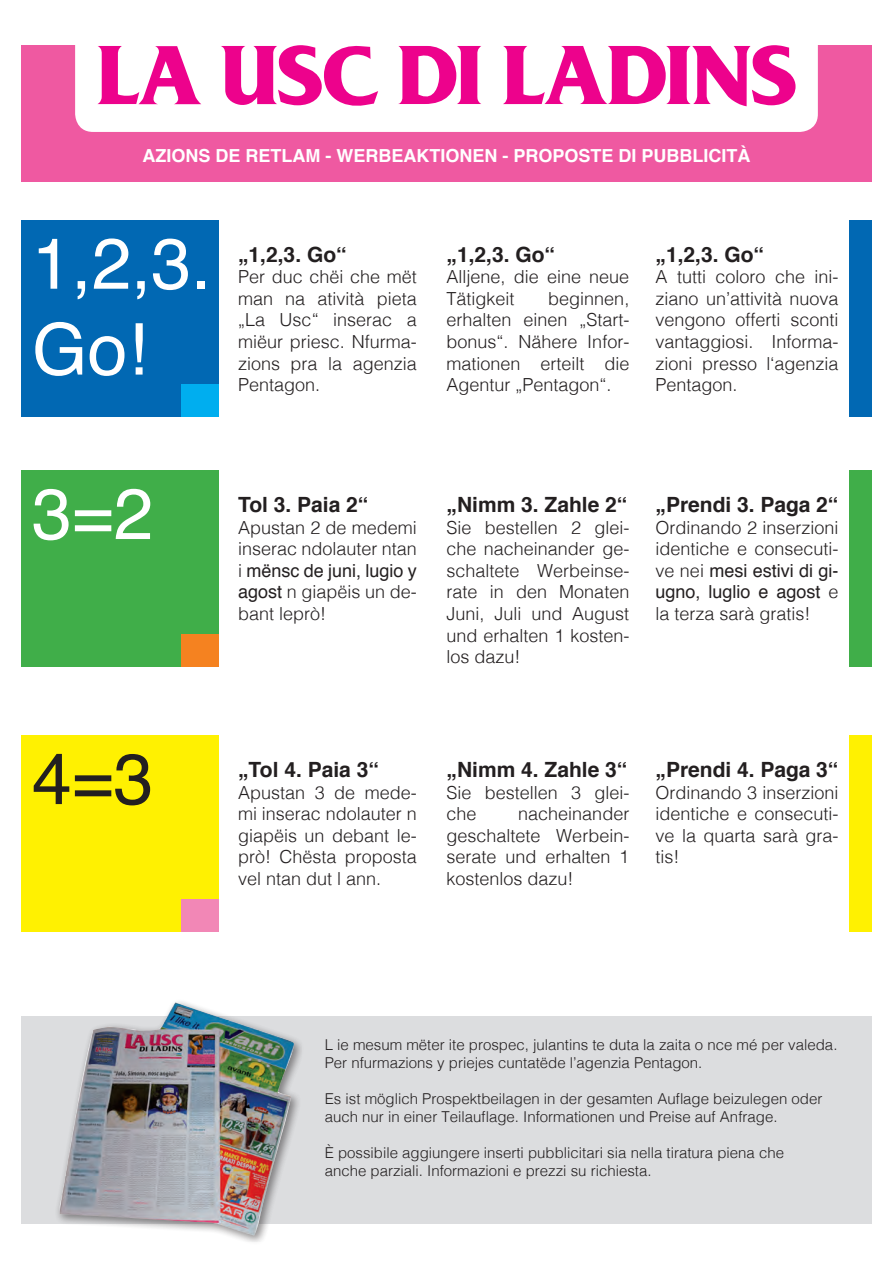
<style>
.page{position:relative;width:893px;height:1263px;background:#fff}
.page>*{position:absolute;margin:0;border:0;box-sizing:border-box;transform-origin:0 0}
.text{font:71.55px "Helvetica";color:#fff}
.text-2{font:71.55px "Helvetica";color:#231f20}
.text-3{font:700 21px "Helvetica";color:#231f20}
.text-4{font:300 18px/21.6px "Helvetica";color:#231f20;text-align:justify}
.text-5{font:700 18px "Helvetica";color:#fff}
.text-6{font:300 15px "Helvetica";color:#231f20}
.s1{font-weight:400}
</style>
<div class="page">
<div style="left:21px;top:1016px;width:851px;height:207px;background:#dcdddf"></div>
<div style="left:21px;top:220px;width:198px;height:197px;background:#0168b3"></div>
<div style="left:21px;top:471px;width:198px;height:196px;background:#40ae49"></div>
<div style="left:21px;top:736px;width:198px;height:196px;background:#fff101"></div>
<div style="left:850px;top:220px;width:22px;height:197px;background:#0168b3"></div>
<div style="left:850px;top:471px;width:22px;height:196px;background:#40ae49"></div>
<div style="left:850px;top:736px;width:22px;height:196px;background:#fff101"></div>
<div style="left:54px;top:998px;width:251px;height:248px;background:#231f20;opacity:.3"></div>
<div style="left:55px;top:998px;width:246px;height:244px;background:#231f20;opacity:.3"></div>
<img style="left:59px;top:1002px;width:236px;height:233px">
<div style="left:21px;top:45px;width:851px;height:136px;background:#ef59a1"></div>
<div style="left:75px;top:11px;width:743px;height:121px;background:#fff;border-radius:18px"></div>
<div style="left:182px;top:384px;width:37px;height:33px;background:#00aeef"></div>
<div style="left:182px;top:634px;width:37px;height:33px;background:#f58220"></div>
<div style="left:182px;top:899px;width:37px;height:33px;background:#f287b6"></div>
<svg style="left:221px;top:45px;width:157px;height:61px"></svg>
<svg style="left:398px;top:46px;width:83px;height:58px"></svg>
<svg style="left:503px;top:45px;width:293px;height:61px"></svg>
<svg style="left:97px;top:46px;width:104px;height:58px"></svg>
<p class="text-5" style="left:142px;top:141px;width:610px">AZIONS DE RETLAM - WERBEAKTIONEN - PROPOSTE DI PUBBLICITÀ</p>
<p class="text" style="left:32px;top:208px;width:181px">1,2,3.</p>
<p class="text" style="left:32px;top:294px;width:117px">Go!</p>
<p class="text-3" style="left:238px;top:237px;width:110px">„1,2,3. Go“</p>
<p class="text-4" style="left:238px;top:265px;width:180px">Per duc chëi che mët man na atività pieta „La Usc“ inserac a miëur priesc. Nfurma&shy;zions pra la agenzia Pentagon.</p>
<p class="text-3" style="left:446px;top:237px;width:110px">„1,2,3. Go“</p>
<p class="text-4" style="left:446px;top:265px;width:184px">Alljene, die eine neue<br>Tätigkeit</p>
<p class="text-4" style="left:446px;top:286px;width:184px;text-indent:102px">beginnen, erhalten einen „Start&shy;bonus“. Nähere Infor&shy;mationen erteilt die Agentur „Pentagon“.</p>
<p class="text-3" style="left:656px;top:237px;width:110px">„1,2,3. Go“</p>
<p class="text-4" style="left:656px;top:265px;width:184px">A tutti coloro che ini&shy;ziano un’attività nuova vengono offerti sconti vantaggiosi. Informa&shy;zioni presso l‘agenzia Pentagon.</p>
<p class="text" style="left:32px;top:459px;width:123px">3=2</p>
<p class="text-2" style="left:32px;top:724px;width:123px">4=3</p>
<p class="text-3" style="left:238px;top:488px;width:132px">Tol 3. Paia 2“</p>
<p class="text-4" style="left:238px;top:515px;width:180px">Apustan 2 de medemi inserac ndolauter ntan i <span class="s1">mënsc de juni, lugio y agost</span> n giapëis un de&shy;bant leprò!</p>
<p class="text-3" style="left:446px;top:488px;width:182px">„Nimm 3. Zahle 2“</p>
<p class="text-4" style="left:446px;top:515px;width:184px">Sie bestellen 2 glei&shy;che nacheinander ge&shy;schaltete Werbeinse&shy;rate in den Monaten Juni, Juli und August und erhalten 1 kosten&shy;los dazu!</p>
<p class="text-3" style="left:656px;top:488px;width:184px">„Prendi 3. Paga 2“</p>
<p class="text-4" style="left:656px;top:515px;width:184px">Ordinando 2 inserzioni identiche e consecuti&shy;ve nei <span class="s1">mesi estivi di gi&shy;ugno, luglio e agost</span> e la terza sarà gratis!</p>
<p class="text-3" style="left:238px;top:753px;width:142px">„Tol 4. Paia 3“</p>
<p class="text-4" style="left:238px;top:780px;width:180px">Apustan 3 de mede&shy;mi inserac ndolauter n giapëis un debant le&shy;prò! Chësta proposta vel ntan dut l ann.</p>
<p class="text-3" style="left:446px;top:753px;width:182px">„Nimm 4. Zahle 3“</p>
<p class="text-4" style="left:446px;top:780px;width:184px">Sie bestellen 3 glei&shy;che</p>
<p class="text-4" style="left:446px;top:802px;width:184px;text-indent:72px">nacheinander geschaltete Werbein&shy;serate und erhalten 1 kostenlos dazu!</p>
<p class="text-3" style="left:656px;top:753px;width:184px">„Prendi 4. Paga 3“</p>
<p class="text-4" style="left:656px;top:780px;width:184px">Ordinando 3 inserzioni identiche e consecuti&shy;ve la quarta sarà gra&shy;tis!</p>
<p class="text-6" style="left:325px;top:1031px;width:514px">L ie mesum mëter ite prospec, julantins te duta la zaita o nce mé per valeda.</p>
<p class="text-6" style="left:325px;top:1049px;width:379px">Per nfurmazions y priejes cuntatëde l’agenzia Pentagon.</p>
<p class="text-6" style="left:325px;top:1085px;width:499px">Es ist möglich Prospektbeilagen in der gesamten Auflage beizulegen oder</p>
<p class="text-6" style="left:325px;top:1103px;width:454px">auch nur in einer Teilauflage. Informationen und Preise auf Anfrage.</p>
<p class="text-6" style="left:325px;top:1139px;width:461px">È possibile aggiungere inserti pubblicitari sia nella tiratura piena che</p>
<p class="text-6" style="left:325px;top:1157px;width:328px">anche parziali. Informazioni e prezzi su richiesta.</p>
</div>
